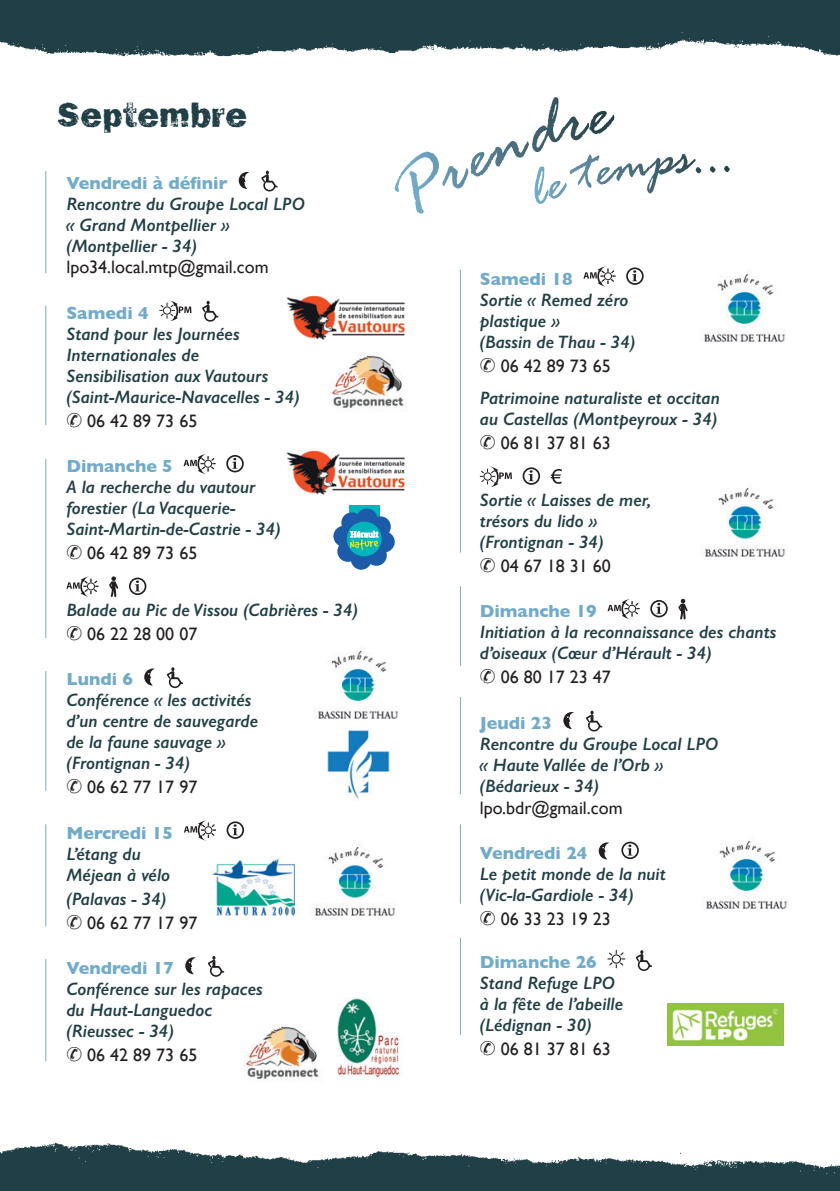
<style>
.page{position:relative;width:840px;height:1191px;background:#fff}
.page>*{position:absolute;margin:0;border:0;box-sizing:border-box;transform-origin:0 0}
.t1{font:36px "Frankie";color:#213f46}
.t2{font:italic 600 18px/21px "Gill Sans";color:#213f46}
.t3{font:18px "Gill Sans";color:#231f20}
.t4{font:700 17.8px "Gill Sans";color:#71abcb}
</style>
<div class="page">
<svg style="left:238px;top:172px;width:11px;height:17px"></svg>
<svg style="left:261px;top:171px;width:16px;height:20px"></svg>
<svg style="left:159px;top:300px;width:32px;height:21px"></svg>
<svg style="left:202px;top:301px;width:16px;height:21px"></svg>
<svg style="left:183px;top:454px;width:32px;height:20px"></svg>
<svg style="left:232px;top:458px;width:5px;height:11px"></svg>
<div style="left:226px;top:455px;width:17px;height:17px;border:2px solid #231f20;border-radius:50%"></div>
<svg style="left:66px;top:576px;width:32px;height:21px"></svg>
<svg style="left:109px;top:576px;width:9px;height:21px"></svg>
<svg style="left:135px;top:580px;width:5px;height:11px"></svg>
<div style="left:129px;top:577px;width:17px;height:18px;border:2px solid #231f20;border-radius:50%"></div>
<svg style="left:144px;top:668px;width:11px;height:17px"></svg>
<svg style="left:167px;top:667px;width:16px;height:21px"></svg>
<svg style="left:184px;top:820px;width:32px;height:21px"></svg>
<svg style="left:232px;top:824px;width:5px;height:11px"></svg>
<div style="left:226px;top:821px;width:18px;height:18px;border:2px solid #231f20;border-radius:50%"></div>
<svg style="left:185px;top:957px;width:11px;height:17px"></svg>
<svg style="left:208px;top:956px;width:16px;height:20px"></svg>
<img style="left:0;top:1143px;width:839px;height:48px">
<hr style="left:45px;top:171px;width:1px;height:102px;background:#71abcb">
<hr style="left:459px;top:270px;width:1px;height:282px;background:#71abcb">
<hr style="left:45px;top:306px;width:1px;height:119px;background:#71abcb">
<hr style="left:459px;top:824px;width:1px;height:79px;background:#71abcb">
<hr style="left:459px;top:937px;width:1px;height:98px;background:#71abcb">
<hr style="left:45px;top:459px;width:1px;height:179px;background:#71abcb">
<hr style="left:459px;top:586px;width:1px;height:79px;background:#71abcb">
<hr style="left:459px;top:697px;width:1px;height:97px;background:#71abcb">
<img style="left:0;top:0;width:839px;height:57px">
<hr style="left:45px;top:671px;width:1px;height:119px;background:#71abcb">
<hr style="left:45px;top:824px;width:1px;height:102px;background:#71abcb">
<hr style="left:45px;top:959px;width:1px;height:102px;background:#71abcb">
<img style="left:331px;top:354px;width:73px;height:55px">
<img style="left:245px;top:1024px;width:74px;height:56px">
<img style="left:337px;top:998px;width:63px;height:80px">
<img style="left:286px;top:295px;width:119px;height:45px">
<img style="left:286px;top:450px;width:119px;height:45px">
<svg style="left:583px;top:266px;width:32px;height:21px"></svg>
<svg style="left:631px;top:270px;width:6px;height:11px"></svg>
<div style="left:625px;top:267px;width:18px;height:18px;border:2px solid #231f20;border-radius:50%"></div>
<svg style="left:479px;top:466px;width:32px;height:21px"></svg>
<svg style="left:528px;top:470px;width:5px;height:11px"></svg>
<div style="left:522px;top:467px;width:17px;height:18px;border:2px solid #231f20;border-radius:50%"></div>
<svg style="left:550px;top:469px;width:11px;height:15px"></svg>
<svg style="left:607px;top:599px;width:32px;height:20px"></svg>
<svg style="left:656px;top:603px;width:5px;height:11px"></svg>
<div style="left:650px;top:600px;width:17px;height:17px;border:2px solid #231f20;border-radius:50%"></div>
<svg style="left:678px;top:598px;width:9px;height:21px"></svg>
<svg style="left:563px;top:712px;width:10px;height:17px"></svg>
<svg style="left:586px;top:710px;width:16px;height:21px"></svg>
<svg style="left:598px;top:842px;width:11px;height:17px"></svg>
<svg style="left:627px;top:844px;width:5px;height:11px"></svg>
<div style="left:621px;top:841px;width:17px;height:18px;border:2px solid #231f20;border-radius:50%"></div>
<svg style="left:607px;top:950px;width:17px;height:18px"></svg>
<svg style="left:635px;top:950px;width:16px;height:21px"></svg>
<div style="left:349px;top:505px;width:30px;height:18px;background:#00b4bb"></div>
<svg style="left:333px;top:508px;width:62px;height:62px"></svg>
<img style="left:317px;top:650px;width:82px;height:69px">
<img style="left:327px;top:730px;width:63px;height:69px">
<img style="left:314px;top:847px;width:82px;height:69px">
<img style="left:704px;top:274px;width:82px;height:68px">
<img style="left:704px;top:488px;width:82px;height:69px">
<img style="left:706px;top:841px;width:82px;height:68px">
<img style="left:212px;top:856px;width:84px;height:60px">
<img style="left:667px;top:1003px;width:116px;height:42px">
<h1 class="t1" style="left:57px;top:94px;width:192px">Septembre</h1>
<p class="t4" style="left:66px;top:168px;width:162px">Vendredi à définir</p>
<p class="t2" style="left:66px;top:193px;width:240px">Rencontre du Groupe Local LPO « Grand Montpellier » (Montpellier - 34)</p>
<p class="t3" style="left:66px;top:257px;width:203px">lpo34.local.mtp@gmail.com</p>
<p class="t4" style="left:66px;top:299px;width:84px">Samedi 4</p>
<p class="t2" style="left:66px;top:323px;width:234px">Stand pour les Journées<br>Internationales de<br>Sensibilisation aux Vautours (Saint-Maurice-Navacelles - 34)</p>
<p class="t3" style="left:87px;top:410px;width:112px">06 42 89 73 65</p>
<p class="t4" style="left:66px;top:452px;width:108px">Dimanche 5</p>
<p class="t2" style="left:66px;top:477px;width:215px">A la recherche du vautour forestier (La Vacquerie-<br>Saint-Martin-de-Castrie - 34)</p>
<p class="t3" style="left:87px;top:543px;width:112px">06 42 89 73 65</p>
<p class="t2" style="left:66px;top:599px;width:293px">Balade au Pic de Vissou (Cabrières - 34)</p>
<p class="t3" style="left:87px;top:623px;width:112px">06 22 28 00 07</p>
<p class="t4" style="left:66px;top:665px;width:68px">Lundi 6</p>
<p class="t2" style="left:66px;top:689px;width:193px">Conférence « les activités d’un centre de sauvegarde de la faune sauvage » (Frontignan - 34)</p>
<p class="t3" style="left:87px;top:776px;width:112px">06 62 77 17 97</p>
<p class="t4" style="left:66px;top:818px;width:108px">Mercredi 15</p>
<p class="t2" style="left:66px;top:843px;width:105px">L’étang du<br>Méjean à vélo</p>
<p class="t2" style="left:66px;top:888px;width:101px">(Palavas - 34)</p>
<p class="t3" style="left:87px;top:912px;width:112px">06 62 77 17 97</p>
<p class="t4" style="left:66px;top:953px;width:109px">Vendredi 17</p>
<p class="t2" style="left:66px;top:978px;width:198px">Conférence sur les rapaces du Haut-Languedoc (Rieussec - 34)</p>
<p class="t3" style="left:87px;top:1044px;width:112px">06 42 89 73 65</p>
<p class="t4" style="left:479px;top:265px;width:94px">Samedi 18</p>
<p class="t2" style="left:479px;top:289px;width:157px">Sortie « Remed zéro plastique »<br>(Bassin de Thau - 34)</p>
<p class="t3" style="left:500px;top:355px;width:112px">06 42 89 73 65</p>
<p class="t2" style="left:479px;top:387px;width:241px">Patrimoine naturaliste et occitan au Castellas (Montpeyroux - 34)</p>
<p class="t3" style="left:500px;top:432px;width:112px">06 81 37 81 63</p>
<p class="t2" style="left:479px;top:489px;width:173px">Sortie « Laisses de mer, trésors du lido » (Frontignan - 34)</p>
<p class="t3" style="left:500px;top:555px;width:112px">04 67 18 31 60</p>
<p class="t4" style="left:479px;top:597px;width:118px">Dimanche 19</p>
<p class="t2" style="left:479px;top:621px;width:298px">Initiation à la reconnaissance des chants d’oiseaux (Cœur d’Hérault - 34)</p>
<p class="t3" style="left:500px;top:667px;width:112px">06 80 17 23 47</p>
<p class="t4" style="left:479px;top:708px;width:74px">Jeudi 23</p>
<p class="t2" style="left:479px;top:732px;width:240px">Rencontre du Groupe Local LPO « Haute Vallée de l’Orb » (Bédarieux - 34)</p>
<p class="t3" style="left:479px;top:797px;width:144px">lpo.bdr@gmail.com</p>
<p class="t4" style="left:479px;top:839px;width:109px">Vendredi 24</p>
<p class="t2" style="left:479px;top:863px;width:187px">Le petit monde de la nuit (Vic-la-Gardiole - 34)</p>
<p class="t3" style="left:500px;top:908px;width:112px">06 33 23 19 23</p>
<p class="t4" style="left:479px;top:948px;width:118px">Dimanche 26</p>
<p class="t2" style="left:479px;top:972px;width:145px">Stand Refuge LPO à la fête de l’abeille (Lédignan - 30)</p>
<p class="t3" style="left:500px;top:1038px;width:112px">06 81 37 81 63</p>
</div>
